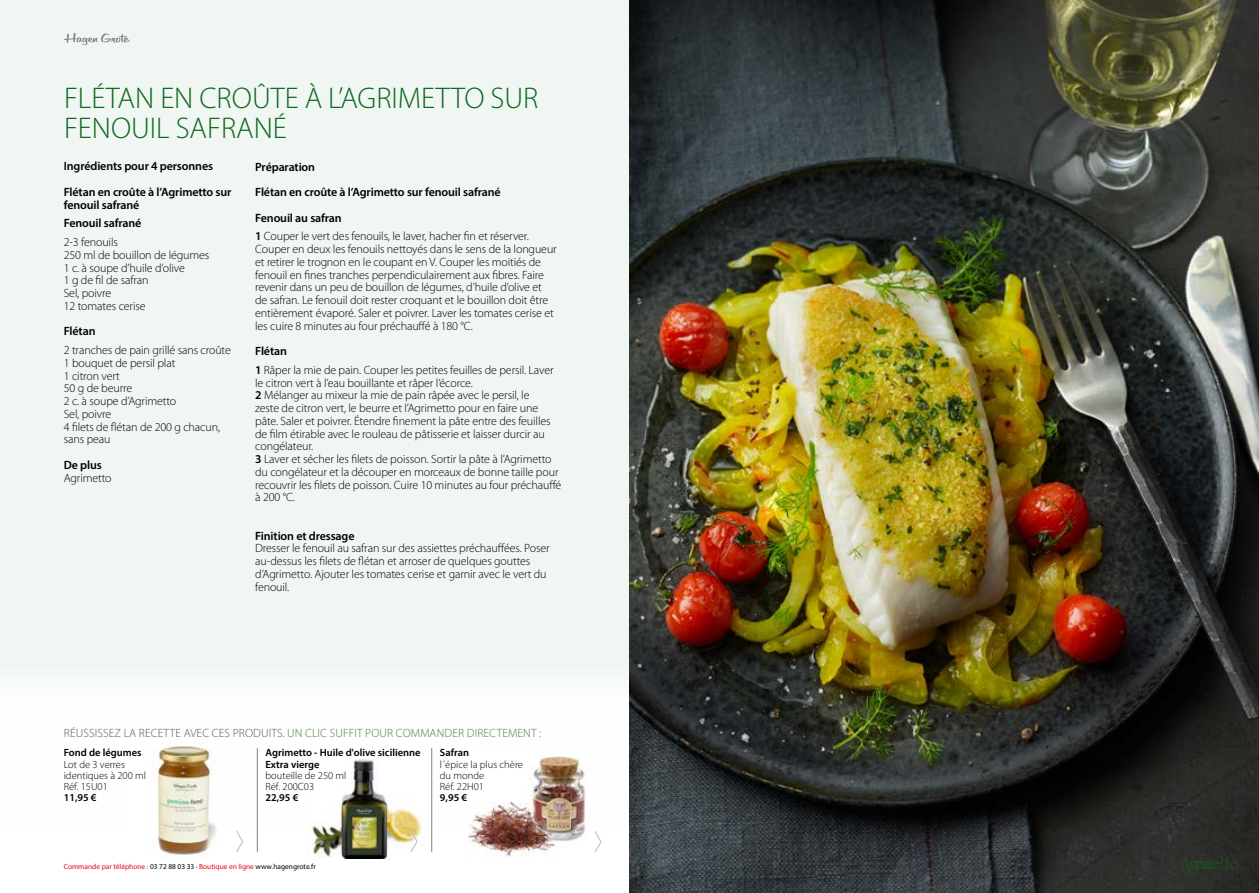
<style>
.page{position:relative;width:1259px;height:893px;background:#fff}
.page>*{position:absolute;margin:0;border:0;box-sizing:border-box;transform-origin:0 0}
.t1{font:300 30px/30px "Myriad Pro";color:#106621}
.t2{font:17.4px "University SH";letter-spacing:-.01em;color:#106621}
.t3{font:300 12px/12.8px "Myriad Pro";letter-spacing:-.01em;color:#000}
.t4{font:600 12px/25.5px "Myriad Pro";letter-spacing:-.01em;color:#000}
.t5{font:300 12px "Myriad Pro";letter-spacing:.01em;color:#487e3e}
.t6{font:300 10.5px/11.2px "Myriad Pro";color:#000}
.t7{font:600 10.5px/11.2px "Myriad Pro";color:#000}
.t8{font:7.35px "Myriad Pro";color:#e30613}
.s1{font-weight:600}
.s2{color:#575756}
.s3{color:#000}
</style>
<div class="page">
<div style="left:0;top:0;width:887px;height:893px;background:#f0f6f1"></div>
<div style="left:0;top:663px;width:1259px;height:230px;background:#fff"></div>
<img style="left:157px;top:741px;width:60px;height:114px">
<img style="left:468px;top:756px;width:118px;height:101px">
<img style="left:629px;top:0;width:630px;height:893px">
<hr style="left:257px;top:748px;width:1px;height:104px;background:#7d8386">
<hr style="left:431px;top:748px;width:1px;height:104px;background:#7d8386">
<svg style="left:236px;top:831px;width:8px;height:21px"></svg>
<svg style="left:594px;top:831px;width:8px;height:22px"></svg>
<img style="left:311px;top:759px;width:111px;height:100px">
<svg style="left:409px;top:829px;width:9px;height:25px"></svg>
<svg style="left:64px;top:33px;width:66px;height:12px"></svg>
<h1 class="t1" style="left:64px;top:82px;width:476px">FLÉTAN EN CROÛTE À L’AGRIMETTO SUR<br>FENOUIL SAFRANÉ</h1>
<p class="t4" style="left:255px;top:153px;width:247px">Préparation<br>Flétan en croûte à l’Agrimetto sur fenouil safrané<br>Fenouil au safran</p>
<p class="t3" style="left:255px;top:230px;width:303px"><span class="s1">1</span> Couper le vert des fenouils, le laver, hacher fin et réserver.<br>Couper en deux les fenouils nettoyés dans le sens de la longueur et retirer le trognon en le coupant en V. Couper les moitiés de fenouil en fines tranches perpendiculairement aux fibres. Faire revenir dans un peu de bouillon de légumes, d’huile d’olive et de safran. Le fenouil doit rester croquant et le bouillon doit être entièrement évaporé. Saler et poivrer. Laver les tomates cerise et les cuire 8 minutes au four préchauffé à 180 °C.</p>
<p class="t3" style="left:255px;top:342px;width:300px;line-height:18.8px"><span class="s1">Flétan<br>1</span> Râper la mie de pain. Couper les petites feuilles de persil. Laver</p>
<p class="t3" style="left:255px;top:376px;width:308px">le citron vert à l’eau bouillante et râper l’écorce.<br><span class="s1">2</span> Mélanger au mixeur la mie de pain râpée avec le persil, le<br>zeste de citron vert, le beurre et l’Agrimetto pour en faire une pâte. Saler et poivrer. Étendre finement la pâte entre des feuilles de film étirable avec le rouleau de pâtisserie et laisser durcir au congélateur.<br><span class="s1">3</span> Laver et sécher les filets de poisson. Sortir la pâte à l’Agrimetto du congélateur et la découper en morceaux de bonne taille pour recouvrir les filets de poisson. Cuire 10 minutes au four préchauffé à 200 °C.</p>
<p class="t4" style="left:255px;top:522px;width:101px">Finition et dressage</p>
<p class="t3" style="left:255px;top:542px;width:296px">Dresser le fenouil au safran sur des assiettes préchauffées. Poser au-dessus les filets de flétan et arroser de quelques gouttes d’Agrimetto. Ajouter les tomates cerise et garnir avec le vert du fenouil.</p>
<p class="t4" style="left:64px;top:153px;width:169px">Ingrédients pour 4 personnes<br>Flétan en croûte à l’Agrimetto sur</p>
<p class="t4" style="left:64px;top:195px;width:79px;line-height:18.8px">fenouil safrané<br>Fenouil safrané</p>
<p class="t3" style="left:64px;top:236px;width:147px">2-3 fenouils<br>250 ml de bouillon de légumes<br>1 c. à soupe d’huile d’olive<br>1 g de fil de safran<br>Sel, poivre<br>12 tomates cerise</p>
<p class="t4" style="left:64px;top:318px;width:33px">Flétan</p>
<p class="t3" style="left:64px;top:344px;width:169px">2 tranches de pain grillé sans croûte<br>1 bouquet de persil plat<br>1 citron vert<br>50 g de beurre<br>2 c. à soupe d’Agrimetto<br>Sel, poivre<br>4 filets de flétan de 200 g chacun, sans peau</p>
<p class="t4" style="left:64px;top:452px;width:40px">De plus</p>
<p class="t3" style="left:64px;top:471px;width:49px">Agrimetto</p>
<p class="t5" style="left:64px;top:726px;width:479px"><span class="s2">RÉUSSISSEZ LA RECETTE AVEC CES PRODUITS.</span> UN CLIC SUFFIT POUR COMMANDER DIRECTEMENT :</p>
<p class="t7" style="left:64px;top:747px;width:79px">Fond de légumes</p>
<p class="t6" style="left:64px;top:758px;width:84px">Lot de 3 verres identiques à 200 ml<br>Réf. 15U01</p>
<p class="t7" style="left:64px;top:792px;width:34px">11,95 €</p>
<p class="t7" style="left:265px;top:747px;width:157px">Agrimetto - Huile d'olive sicilienne<br>Extra vierge</p>
<p class="t6" style="left:265px;top:769px;width:82px">bouteille de 250 ml<br>Réf. 200C03</p>
<p class="t7" style="left:265px;top:792px;width:34px">22,95 €</p>
<p class="t7" style="left:440px;top:747px;width:31px">Safran</p>
<p class="t6" style="left:440px;top:758px;width:85px">l´épice la plus chère du monde<br>Réf. 22H01</p>
<p class="t7" style="left:440px;top:792px;width:29px">9,95 €</p>
<p class="t8" style="left:64px;top:862px;width:253px">Commande par téléphone : <span class="s3">03 72 88 03 33 ·</span> Boutique en ligne <span class="s3">www.hagengrote.fr</span></p>
<h2 class="t2" style="left:1181px;top:854px;width:59px">Agrimetto</h2>
</div>
